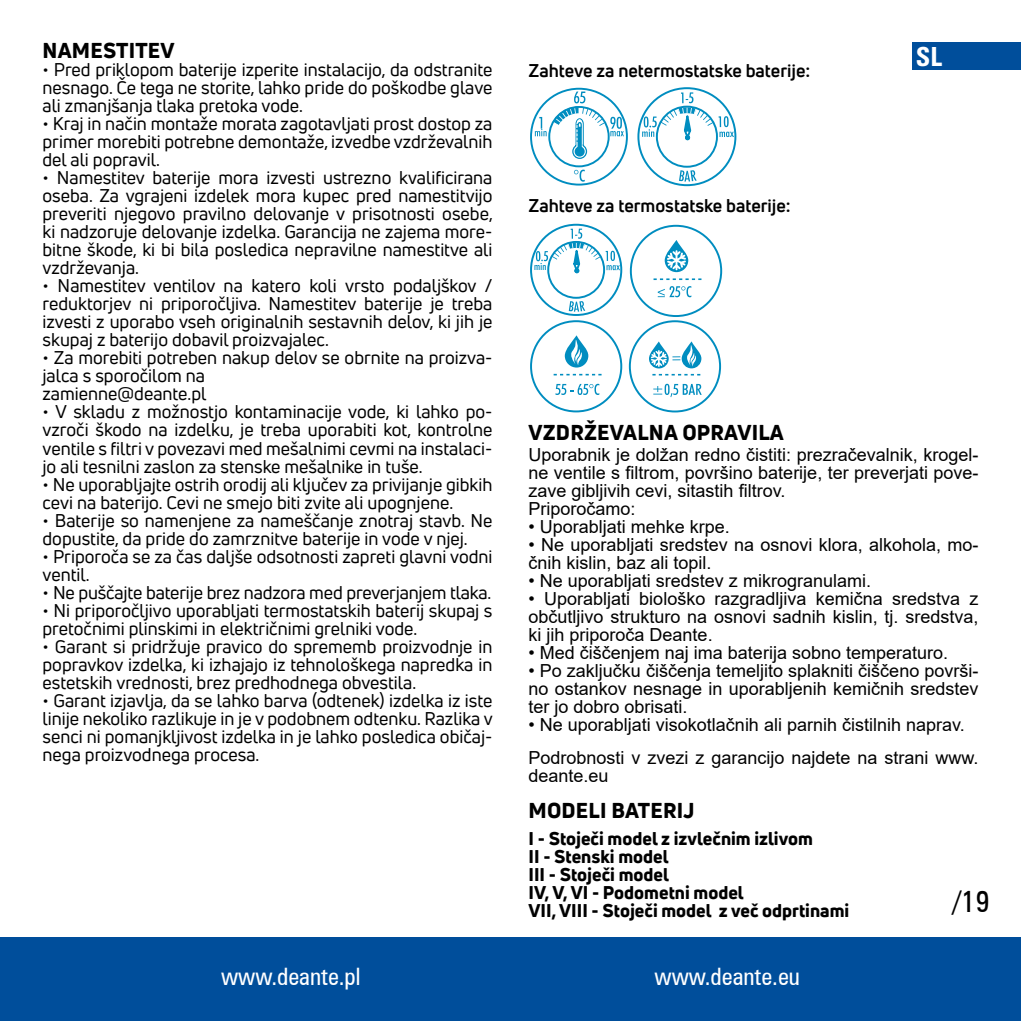
<style>
.page{position:relative;width:1021px;height:1021px;background:#fff}
.page>*{position:absolute;margin:0;border:0;box-sizing:border-box;transform-origin:0 0}
.t1{font:30px "Zurich Cn AT";color:#000}
.t2{font:24px "Zurich Cn AT";color:#fff}
.t3{font:700 24px "Zurich Cn PL";color:#fff}
.t4{font:800 21px "Uni Neue";letter-spacing:.01em;color:#000}
.t5{font:18px/18px "Uni Neue";color:#000;text-align:justify}
.t6{font:18px/18px "Arial";color:#000}
.t7{font:800 18px/18px "Uni Neue";color:#000}
.t8{font:700 18px "Uni Neue";color:#000}
</style>
<div class="page">
<div style="left:0;top:936px;width:1020px;height:84px;background:#004e9b"></div>
<div style="left:912px;top:43px;width:108px;height:27px;background:#004e9b"></div>
<div style="left:637px;top:87px;width:99px;height:99px;border:2px solid #008dc0;border-radius:50%"></div>
<div style="left:656px;top:106px;width:62px;height:62px;border:2px solid #008dc0;border-radius:50%"></div>
<svg style="left:679px;top:170px;width:17px;height:11px"></svg>
<svg style="left:642px;top:92px;width:92px;height:48px"></svg>
<div style="left:530px;top:88px;width:98px;height:97px;border:2px solid #008dc0;border-radius:50%"></div>
<div style="left:548px;top:106px;width:61px;height:61px;border:2px solid #008dc0;border-radius:50%"></div>
<svg style="left:574px;top:170px;width:10px;height:12px"></svg>
<svg style="left:552px;top:92px;width:72px;height:68px"></svg>
<svg style="left:535px;top:117px;width:11px;height:19px"></svg>
<svg style="left:565px;top:335px;width:23px;height:32px"></svg>
<svg style="left:569px;top:339px;width:14px;height:26px"></svg>
<div style="left:530px;top:320px;width:92px;height:92px;border:2px solid #008dc0;border-radius:50%"></div>
<svg style="left:553px;top:374px;width:48px;height:1px"></svg>
<div style="left:629px;top:320px;width:92px;height:92px;border:2px solid #008dc0;border-radius:50%"></div>
<svg style="left:652px;top:374px;width:48px;height:1px"></svg>
<svg style="left:681px;top:341px;width:20px;height:27px"></svg>
<svg style="left:649px;top:341px;width:48px;height:27px"></svg>
<svg style="left:555px;top:384px;width:44px;height:11px"></svg>
<svg style="left:653px;top:384px;width:48px;height:13px"></svg>
<svg style="left:534px;top:224px;width:189px;height:93px"></svg>
<p class="t4" style="left:43px;top:37px;width:134px">NAMESTITEV</p>
<h2 class="t3" style="left:915px;top:40px;width:28px">SL</h2>
<p class="t5" style="left:43px;top:61px;width:451px">• Pred priklopom baterije izperite instalacijo, da odstranite nesnago. Če tega ne storite, lahko pride do poškodbe glave ali zmanjšanja tlaka pretoka vode.</p>
<p class="t5" style="left:43px;top:115px;width:451px">• Kraj in način montaže morata zagotavljati prost dostop za primer morebiti potrebne demontaže, izvedbe vzdrževalnih del ali popravil.</p>
<p class="t5" style="left:43px;top:169px;width:452px">• Namestitev baterije mora izvesti ustrezno kvalificirana oseba. Za vgrajeni izdelek mora kupec pred namestitvijo preveriti njegovo pravilno delovanje v prisotnosti osebe, ki nadzoruje delovanje izdelka. Garancija ne zajema more&shy;bitne škode, ki bi bila posledica nepravilne namestitve ali vzdrževanja.</p>
<p class="t5" style="left:43px;top:277px;width:451px">• Namestitev ventilov na katero koli vrsto podaljškov / reduktorjev ni priporočljiva. Namestitev baterije je treba izvesti z uporabo vseh originalnih sestavnih delov, ki jih je skupaj z baterijo dobavil proizvajalec.</p>
<p class="t5" style="left:43px;top:349px;width:451px;text-align:left">• Za morebiti potreben nakup delov se obrnite na proizva&shy;jalca s sporočilom na<br>zamienne@deante.pl</p>
<p class="t5" style="left:43px;top:403px;width:451px">• V skladu z možnostjo kontaminacije vode, ki lahko po&shy;vzroči škodo na izdelku, je treba uporabiti kot, kontrolne ventile s filtri v povezavi med mešalnimi cevmi na instalaci&shy;jo ali tesnilni zaslon za stenske mešalnike in tuše.</p>
<p class="t5" style="left:43px;top:475px;width:451px">• Ne uporabljajte ostrih orodij ali ključev za privijanje gibkih cevi na baterijo. Cevi ne smejo biti zvite ali upognjene.</p>
<p class="t5" style="left:43px;top:511px;width:451px">• Baterije so namenjene za nameščanje znotraj stavb. Ne dopustite, da pride do zamrznitve baterije in vode v njej.</p>
<p class="t5" style="left:43px;top:547px;width:451px">• Priporoča se za čas daljše odsotnosti zapreti glavni vodni ventil.</p>
<p class="t5" style="left:43px;top:583px;width:450px">• Ne puščajte baterije brez nadzora med preverjanjem tlaka.</p>
<p class="t5" style="left:43px;top:601px;width:451px">• Ni priporočljivo uporabljati termostatskih baterij skupaj s pretočnimi plinskimi in električnimi grelniki vode.</p>
<p class="t5" style="left:43px;top:637px;width:451px">• Garant si pridržuje pravico do sprememb proizvodnje in popravkov izdelka, ki izhajajo iz tehnološkega napredka in estetskih vrednosti, brez predhodnega obvestila.</p>
<p class="t5" style="left:43px;top:691px;width:452px">• Garant izjavlja, da se lahko barva (odtenek) izdelka iz iste linije nekoliko razlikuje in je v podobnem odtenku. Razlika v senci ni pomanjkljivost izdelka in je lahko posledica običaj&shy;nega proizvodnega procesa.</p>
<p class="t8" style="left:528px;top:59px;width:283px">Zahteve za netermostatske baterije:</p>
<p class="t8" style="left:528px;top:194px;width:264px">Zahteve za termostatske baterije:</p>
<p class="t4" style="left:528px;top:418px;width:257px">VZDRŽEVALNA OPRAVILA</p>
<p class="t6" style="left:528px;top:446px;width:451px">Uporabnik je dolžan redno čistiti: prezračevalnik, krogel&shy;ne ventile s filtrom, površino baterije, ter preverjati pove&shy;zave gibljivih cevi, sitastih filtrov.<br>Priporočamo:</p>
<p class="t6" style="left:528px;top:518px;width:203px">• Uporabljati mehke krpe.</p>
<p class="t6" style="left:528px;top:536px;width:451px">• Ne uporabljati sredstev na osnovi klora, alkohola, mo&shy;čnih kislin, baz ali topil.</p>
<p class="t6" style="left:528px;top:572px;width:344px">• Ne uporabljati sredstev z mikrogranulami.</p>
<p class="t6" style="left:528px;top:590px;width:451px;text-align:justify">• Uporabljati biološko razgradljiva kemična sredstva z občutljivo strukturo na osnovi sadnih kislin, tj. sredstva, ki jih priporoča Deante.</p>
<p class="t6" style="left:528px;top:644px;width:421px">• Med čiščenjem naj ima baterija sobno temperaturo.</p>
<p class="t6" style="left:528px;top:662px;width:451px;text-align:justify">• Po zaključku čiščenja temeljito splakniti čiščeno površi&shy;no ostankov nesnage in uporabljenih kemičnih sredstev ter jo dobro obrisati.</p>
<p class="t6" style="left:528px;top:708px;width:451px;line-height:33px">• Ne uporabljati visokotlačnih ali parnih čistilnih naprav.<br>Podrobnosti v zvezi z garancijo najdete na strani www.</p>
<p class="t6" style="left:528px;top:767px;width:82px">deante.eu</p>
<p class="t4" style="left:528px;top:796px;width:168px">MODELI BATERIJ</p>
<p class="t7" style="left:528px;top:829px;width:322px">I - Stoječi model z izvlečnim izlivom<br>II - Stenski model<br>III - Stoječi model<br>IV, V, VI - Podometni model<br>VII, VIII - Stoječi model z več odprtinami</p>
<h1 class="t1" style="left:952px;top:883px;width:39px">/19</h1>
<h2 class="t2" style="left:221px;top:962px;width:141px">www.deante.pl</h2>
<h2 class="t2" style="left:654px;top:962px;width:147px">www.deante.eu</h2>
</div>
